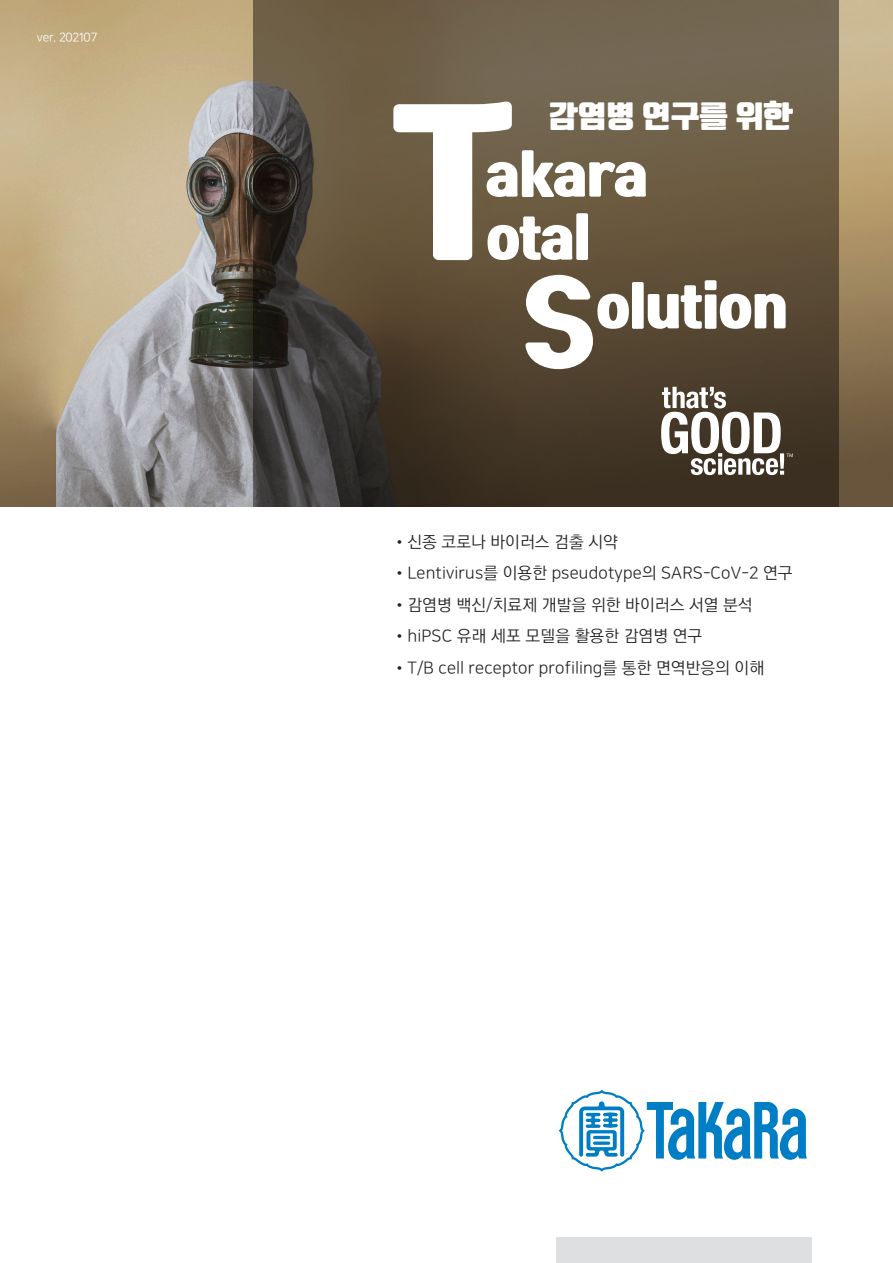
<style>
.page{position:relative;width:893px;height:1263px;background:#fff}
.page>*{position:absolute;margin:0;border:0;box-sizing:border-box;transform-origin:0 0}
.Title_BR{font:180px "TDTD Title Gulim OTF";color:#fff}
.Title_BR-2{font:105px "TDTD Title Gulim OTF";color:#fff}
.Title_BR-3{font:54px "TDTD Title Gulim OTF";letter-spacing:-.02em;color:#fff}
.Title_BR-4{font:30px "TDTD Title Gulim OTF";letter-spacing:-.02em;color:#fff}
.Title_BR-5{font:16.5px "TDTD Gothic OTF Light";color:#231f20}
.t1{font:12px "TDTD Gothic OTF Light";letter-spacing:-.03em;color:#fff}
.s1{font-family:"Nanum Gothic OTF"}
</style>
<div class="page">
<img style="left:0;top:0;width:893px;height:507px">
<svg style="left:254px;top:0;width:585px;height:507px;background:#5a4d3a"></svg>
<svg style="left:559px;top:1090px;width:248px;height:82px"></svg>
<div style="left:556px;top:1237px;width:256px;height:26px;background:#dedfe0"></div>
<svg style="left:661px;top:387px;width:132px;height:88px"></svg>
<p class="t1" style="left:37px;top:31px;width:62px">ver. 202107</p>
<p class="Title_BR" style="left:392px;top:80px;width:123px">T</p>
<p class="Title_BR-4" style="left:549px;top:99px;width:246px">감염병 연구를 위한</p>
<p class="Title_BR-3" style="left:486px;top:143px;width:164px">akara</p>
<p class="Title_BR-3" style="left:486px;top:206px;width:106px">otal</p>
<p class="Title_BR-3" style="left:596px;top:275px;width:194px">olution</p>
<p class="Title_BR-2" style="left:523px;top:262px;width:75px">S</p>
<p class="Title_BR-5" style="left:392px;top:533px;width:228px"><span class="s1">•</span>신종 코로나 바이러스 검출 시약</p>
<p class="Title_BR-5" style="left:392px;top:565px;width:402px"><span class="s1">•</span>Lentivirus를 이용한 pseudotype의 SARS-CoV-2 연구</p>
<p class="Title_BR-5" style="left:392px;top:596px;width:362px"><span class="s1">•</span>감염병 백신/치료제 개발을 위한 바이러스 서열 분석</p>
<p class="Title_BR-5" style="left:392px;top:628px;width:312px"><span class="s1">•</span>hiPSC 유래 세포 모델을 활용한 감염병 연구</p>
<p class="Title_BR-5" style="left:392px;top:659px;width:374px"><span class="s1">•</span>T/B cell receptor profiling를 통한 면역반응의 이해</p>
</div>
